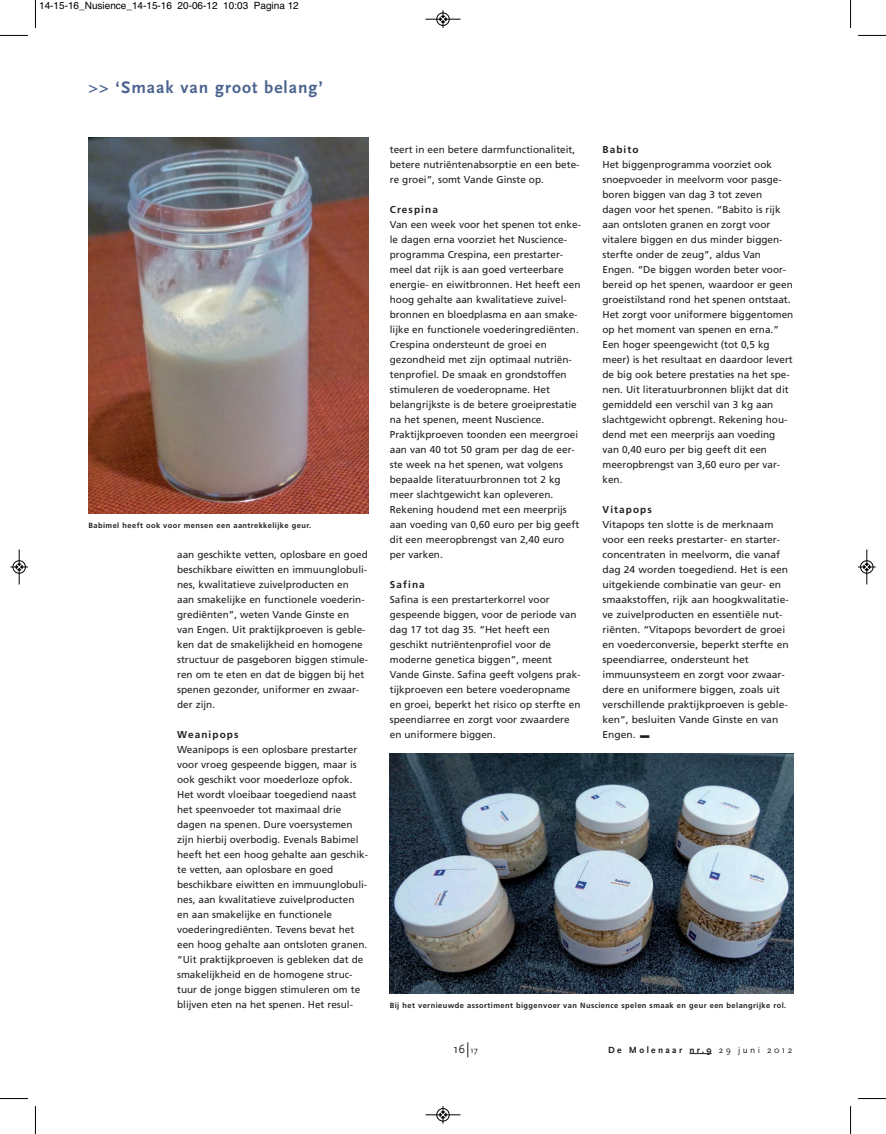
<style>
.page{position:relative;width:886px;height:1134px;background:#fff}
.page>*{position:absolute;margin:0;border:0;box-sizing:border-box;transform-origin:0 0}
.t1{font:35px "Frutiger";color:#231f20}
.t2{font:700 17.5px "Scala Sans";letter-spacing:.055em;color:#4b648f}
.t3{font:12.5px "Scala Sans";color:#231f20}
.t4{font:10px/15px "Frutiger";color:#231f20}
.t5{font:10px "Helvetica";color:#000}
.t6{font:700 9.38px "Scala Sans";letter-spacing:.25em;color:#231f20}
.t7{font:700 7.5px "Frutiger";letter-spacing:.055em;color:#231f20}
.s1{font-weight:700}
.s2{font-size:8.75px}
.s3{font-weight:400}
</style>
<div class="page">
<svg style="left:689px;top:1053px;width:22px;height:1px"></svg>
<svg style="left:468px;top:1042px;width:1px;height:15px"></svg>
<img style="left:89px;top:138px;width:280px;height:375px">
<img style="left:390px;top:753px;width:404px;height:240px">
<svg style="left:35px;top:0;width:1px;height:28px"></svg>
<svg style="left:0;top:35px;width:28px;height:1px"></svg>
<svg style="left:850px;top:0;width:1px;height:28px"></svg>
<svg style="left:858px;top:35px;width:28px;height:1px"></svg>
<svg style="left:35px;top:1106px;width:1px;height:28px"></svg>
<svg style="left:0;top:1098px;width:28px;height:1px"></svg>
<svg style="left:850px;top:1106px;width:1px;height:28px"></svg>
<svg style="left:858px;top:1098px;width:28px;height:1px"></svg>
<div style="left:436px;top:13px;width:14px;height:13px;border:1px solid #fff;border-radius:50%"></div>
<hr style="left:425px;top:19px;width:35px;height:1px;background:#000">
<div style="left:437px;top:13px;width:12px;height:13px;border:1px solid #000;border-radius:50%"></div>
<svg style="left:440px;top:10px;width:6px;height:18px"></svg>
<div style="left:436px;top:1108px;width:14px;height:13px;border:1px solid #fff;border-radius:50%"></div>
<hr style="left:425px;top:1114px;width:35px;height:1px;background:#000">
<div style="left:437px;top:1108px;width:12px;height:13px;border:1px solid #000;border-radius:50%"></div>
<svg style="left:440px;top:1106px;width:6px;height:17px"></svg>
<div style="left:13px;top:560px;width:13px;height:14px;border:1px solid #fff;border-radius:50%"></div>
<hr style="left:19px;top:549px;width:1px;height:35px;background:#000">
<div style="left:13px;top:561px;width:13px;height:12px;border:1px solid #000;border-radius:50%"></div>
<svg style="left:10px;top:564px;width:18px;height:6px"></svg>
<div style="left:860px;top:560px;width:13px;height:14px;border:1px solid #fff;border-radius:50%"></div>
<hr style="left:866px;top:549px;width:1px;height:35px;background:#000">
<div style="left:860px;top:561px;width:13px;height:12px;border:1px solid #000;border-radius:50%"></div>
<svg style="left:858px;top:564px;width:17px;height:6px"></svg>
<p class="t5" style="left:39px;top:2px;width:261px">14-15-16_Nusience_14-15-16 20-06-12 10:03 Pagina 12</p>
<p class="t2" style="left:89px;top:80px;width:236px">&gt;&gt; ‘Smaak van groot belang’</p>
<p class="t7" style="left:89px;top:522px;width:224px">Babimel heeft ook voor mensen een aantrekkelijke geur.</p>
<p class="t4" style="left:177px;top:548px;width:192px">aan geschikte vetten, oplosbare en goed beschikbare eiwitten en immuunglobuli&shy;nes, kwalitatieve zuivelproducten en aan smakelijke en functionele voederin&shy;grediënten”, weten Vande Ginste en van Engen. Uit praktijkproeven is geble&shy;ken dat de smakelijkheid en homogene structuur de pasgeboren biggen stimule&shy;ren om te eten en dat de biggen bij het spenen gezonder, uniformer en zwaar&shy;der zijn.</p>
<p class="t4" style="left:177px;top:728px;width:192px"><span class="s1">Weanipops<br></span>Weanipops is een oplosbare prestarter voor vroeg gespeende biggen, maar is ook geschikt voor moederloze opfok.<br>Het wordt vloeibaar toegediend naast het speenvoeder tot maximaal drie dagen na spenen. Dure voersystemen zijn hierbij overbodig. Evenals Babimel heeft het een hoog gehalte aan geschik&shy;te vetten, aan oplosbare en goed beschikbare eiwitten en immuunglobuli&shy;nes, aan kwalitatieve zuivelproducten en aan smakelijke en functionele<br>voeder ingrediënten. Tevens bevat het een hoog gehalte aan ontsloten granen. “Uit praktijkproeven is gebleken dat de smakelijkheid en de homogene struc&shy;tuur de jonge biggen stimuleren om te blijven eten na het spenen. Het resul-</p>
<p class="t4" style="left:390px;top:143px;width:191px">teert in een betere darmfunctionaliteit, betere nutriëntenabsorptie en een bete&shy;re groei”, somt Vande Ginste op.</p>
<p class="t4" style="left:390px;top:203px;width:193px"><span class="s1">Crespina<br></span>Van een week voor het spenen tot enke&shy;le dagen erna voorziet het Nuscience&shy;programma Crespina, een prestarter&shy;meel dat rijk is aan goed verteerbare energie- en eiwitbronnen. Het heeft een hoog gehalte aan kwalitatieve zuivel&shy;bronnen en bloedplasma en aan smake&shy;lijke en functionele voederingrediënten.<br>Crespina ondersteunt de groei en gezondheid met zijn optimaal nutriën&shy;tenprofiel. De smaak en grondstoffen stimuleren de voederopname. Het belangrijkste is de betere groeiprestatie na het spenen, meent Nuscience.<br>Praktijkproeven toonden een meergroei aan van 40 tot 50 gram per dag de eer&shy;ste week na het spenen, wat volgens bepaalde literatuurbronnen tot 2 kg meer slachtgewicht kan opleveren.<br>Rekening houdend met een meerprijs aan voeding van 0,60 euro per big geeft dit een meeropbrengst van 2,40 euro per varken.</p>
<p class="t4" style="left:390px;top:578px;width:192px"><span class="s1">Safina<br></span>Safina is een prestarterkorrel voor gespeende biggen, voor de periode van dag 17 tot dag 35. “Het heeft een geschikt nutriëntenprofiel voor de moderne genetica biggen”, meent<br>Vande Ginste. Safina geeft volgens prak&shy;tijkproeven een betere voederopname en groei, beperkt het risico op sterfte en speendiarree en zorgt voor zwaardere en uniformere biggen.</p>
<p class="t4" style="left:602px;top:143px;width:192px"><span class="s1">Babito<br></span>Het biggenprogramma voorziet ook snoepvoeder in meelvorm voor pasge&shy;boren biggen van dag 3 tot zeven dagen voor het spenen. “Babito is rijk aan ontsloten granen en zorgt voor vitalere biggen en dus minder biggen&shy;sterfte onder de zeug”, aldus Van Engen. “De biggen worden beter voor&shy;bereid op het spenen, waardoor er geen groeistilstand rond het spenen ontstaat.<br>Het zorgt voor uniformere biggentomen op het moment van spenen en erna.” Een hoger speengewicht (tot 0,5 kg meer) is het resultaat en daardoor levert de big ook betere prestaties na het spe&shy;nen. Uit literatuurbronnen blijkt dat dit gemiddeld een verschil van 3 kg aan slachtgewicht opbrengt. Rekening hou&shy;dend met een meerprijs aan voeding van 0,40 euro per big geeft dit een meeropbrengst van 3,60 euro per var&shy;ken.</p>
<p class="t4" style="left:602px;top:503px;width:188px"><span class="s1">Vitapops<br></span>Vitapops ten slotte is de merknaam voor een reeks prestarter- en starter&shy;concentraten in meelvorm, die vanaf dag 24 worden toegediend. Het is een uitgekiende combinatie van geur- en smaakstoffen, rijk aan hoogkwalitatie&shy;ve zuivelproducten en essentiële nut&shy;riënten. “Vitapops bevordert de groei en voederconversie, beperkt sterfte en speendiarree, ondersteunt het immuunsysteem en zorgt voor zwaar&shy;dere en uniformere biggen, zoals uit verschillende praktijkproeven is geble&shy;ken”, besluiten Vande Ginste en van Engen.</p>
<p class="t1" style="left:639px;top:719px;width:14px">-</p>
<p class="t7" style="left:390px;top:1002px;width:398px">Bij het vernieuwde assortiment biggenvoer van Nuscience spelen smaak en geur een belangrijke rol.</p>
<p class="t3" style="left:454px;top:1043px;width:26px">16 <span class="s2">17</span></p>
<p class="t6" style="left:608px;top:1046px;width:186px">De Molenaar nr.9 <span class="s3">29 juni 2012</span></p>
</div>
